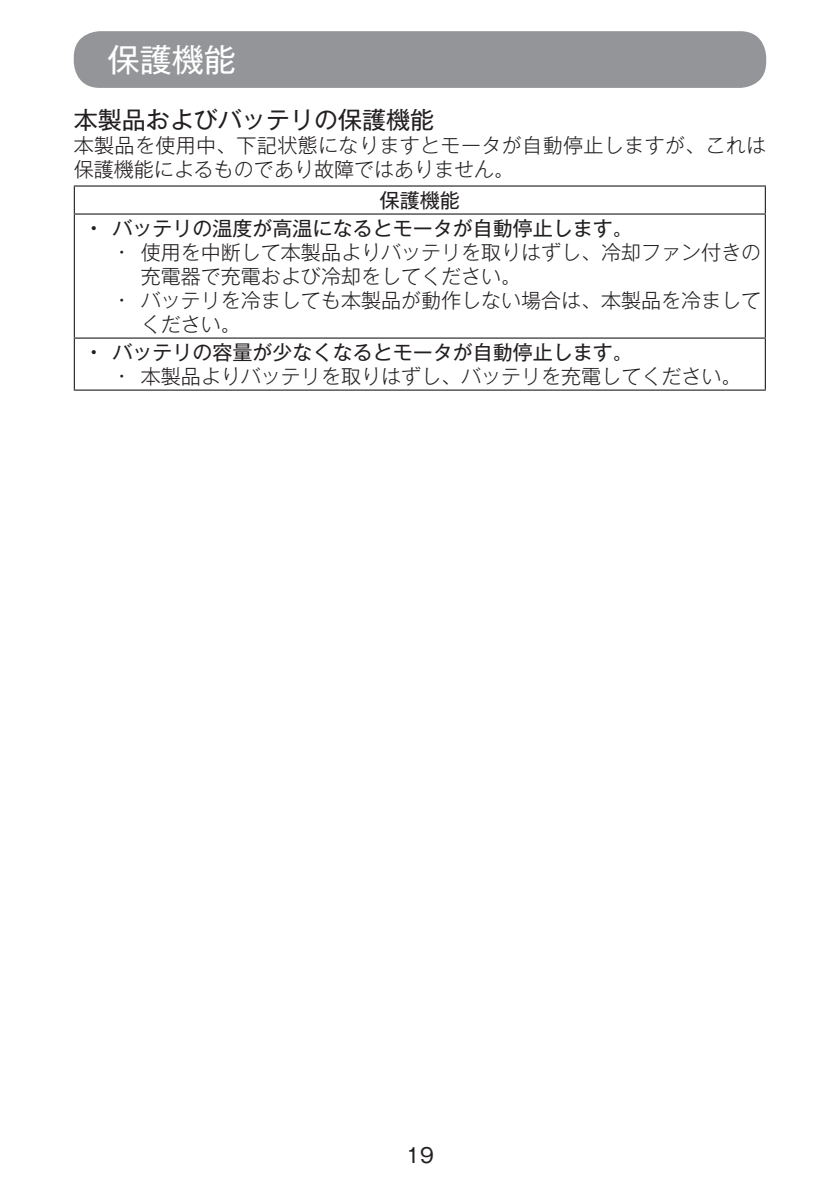
<style>
.page{position:relative;width:840px;height:1191px;background:#fff}
.page>*{position:absolute;margin:0;border:0;box-sizing:border-box;transform-origin:0 0}
.t1{font:32px "Gothic MB101 Pro";color:#fff}
.t2{font:24px "Gothic MB101 Pro";color:#231f20}
.t3{font:300 20px/24px "Gothic MB101 Pro";color:#231f20}
.t4{font:20px "Gothic MB101 Pro";color:#231f20}
.t5{font:300 20px/24px "Gothic MB101 Pro";letter-spacing:.02em;color:#231f20}
.s1{font-weight:500}
</style>
<div class="page">
<div style="left:74px;top:31px;width:691px;height:57px;background:#939598;border-radius:26px"></div>
<hr style="left:74px;top:185px;width:691px;height:2px;background:#231f20">
<svg style="left:74px;top:187px;width:1px;height:26px"></svg>
<svg style="left:764px;top:187px;width:1px;height:26px"></svg>
<hr style="left:74px;top:213px;width:691px;height:2px;background:#231f20">
<hr style="left:74px;top:215px;width:1px;height:122px;background:#231f20">
<hr style="left:764px;top:215px;width:1px;height:122px;background:#231f20">
<hr style="left:74px;top:337px;width:691px;height:2px;background:#231f20">
<hr style="left:74px;top:339px;width:1px;height:50px;background:#231f20">
<hr style="left:764px;top:339px;width:1px;height:50px;background:#231f20">
<hr style="left:74px;top:389px;width:691px;height:2px;background:#231f20">
<h1 class="t1" style="left:108px;top:33px;width:129px">保護機能</h1>
<p class="t2" style="left:74px;top:100px;width:361px">本製品およびバッテリの保護機能</p>
<p class="t5" style="left:74px;top:131px;width:693px">本製品を使用中、下記状態になりますとモータが自動停止しますが、これは保護機能によるものであり故障ではありません。</p>
<p class="t4" style="left:379px;top:183px;width:81px">保護機能</p>
<p class="t4" style="left:90px;top:211px;width:544px"><span class="s1">•</span> バッテリの温度が高温になるとモータが自動停止します。</p>
<p class="t3" style="left:141px;top:237px;width:621px;text-indent:-23px">• 使用を中断して本製品よりバッテリを取りはずし、冷却ファン付きの充電器で充電および冷却をしてください。</p>
<p class="t3" style="left:141px;top:285px;width:621px;text-indent:-23px">• バッテリを冷ましても本製品が動作しない場合は、本製品を冷ましてください。</p>
<p class="t4" style="left:90px;top:335px;width:544px"><span class="s1">•</span> バッテリの容量が少なくなるとモータが自動停止します。</p>
<p class="t3" style="left:118px;top:361px;width:624px">• 本製品よりバッテリを取りはずし、バッテリを充電してください。</p>
<p class="t4" style="left:406px;top:1139px;width:29px">19</p>
</div>
